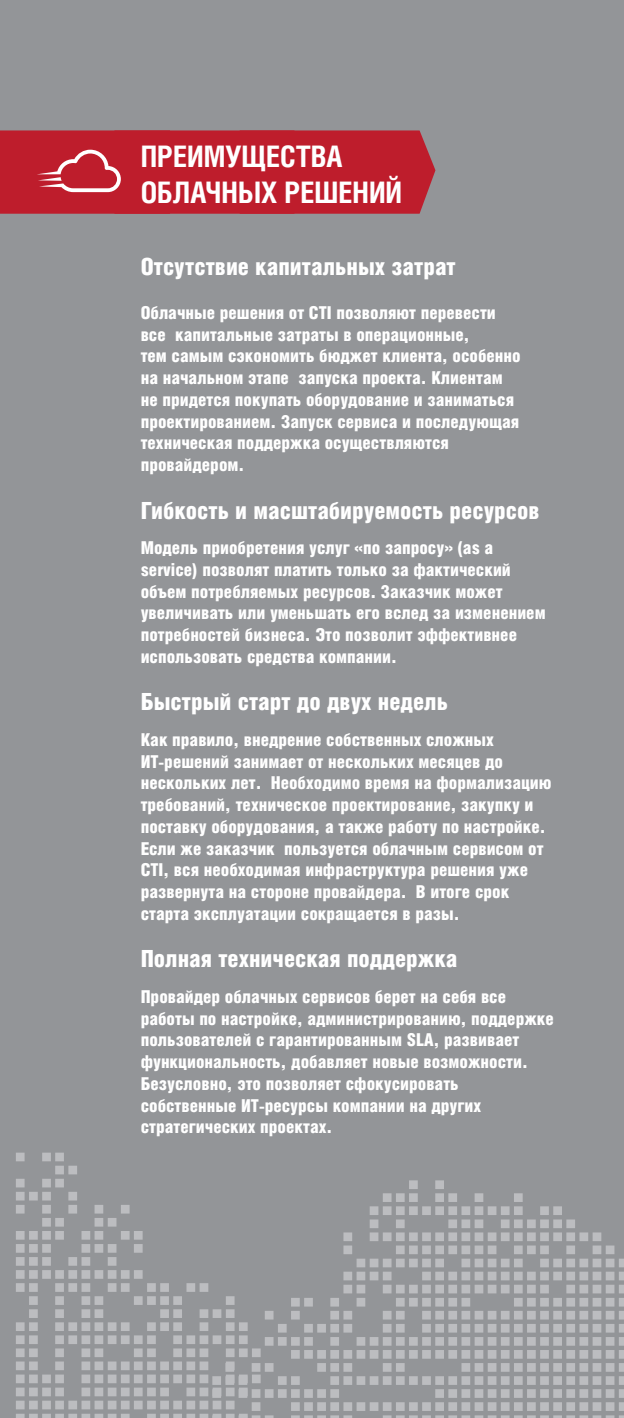
<style>
.page{position:relative;width:624px;height:1418px;background:#fff}
.page>*{position:absolute;margin:0;border:0;box-sizing:border-box;transform-origin:0 0}
.t1{font:700 29.6px/35.6px "Helios Cond C";color:#fff}
.t2{font:23.8px "Helios Cond Black C";color:#fff}
.t3{font:17.8px/21.8px "Helios Cond Black C";color:#fff}
</style>
<div class="page">
<div style="left:0;top:0;width:624px;height:1417px;background:#939598"></div>
<svg style="left:16px;top:1152px;width:193px;height:265px"></svg>
<svg style="left:212px;top:1180px;width:412px;height:237px"></svg>
<div style="left:0;top:130px;width:435px;height:84px;background:#be1d2c"></div>
<h1 class="t1" style="left:141px;top:138px;width:263px">ПРЕИМУЩЕСТВА<br>ОБЛАЧНЫХ РЕШЕНИЙ</h1>
<h2 class="t2" style="left:141px;top:253px;width:316px">Отсутствие капитальных затрат</h2>
<p class="t3" style="left:141px;top:301px;width:381px">Облачные решения от CTI позволяют перевести все капитальные затраты в операционные,<br>тем самым сэкономить бюджет клиента, особенно на начальном этапе запуска проекта. Клиентам не придется покупать оборудование и заниматься проектированием. Запуск сервиса и последующая техническая поддержка осуществляются провайдером.</p>
<h2 class="t2" style="left:141px;top:496px;width:400px">Гибкость и масштабируемость ресурсов</h2>
<p class="t3" style="left:141px;top:536px;width:406px">Модель приобретения услуг «по запросу» (as a service) позволят платить только за фактический объем потребляемых ресурсов. Заказчик может увеличивать или уменьшать его вслед за изменением потребностей бизнеса. Это позволит эффективнее использовать средства компании.</p>
<h2 class="t2" style="left:141px;top:688px;width:309px">Быстрый старт до двух недель</h2>
<p class="t3" style="left:141px;top:728px;width:412px">Как правило, внедрение собственных сложных ИТ-решений занимает от нескольких месяцев до нескольких лет. Необходимо время на формализацию требований, техническое проектирование, закупку и поставку оборудования, а также работу по настройке.<br>Если же заказчик пользуется облачным сервисом от CTI, вся необходимая инфраструктура решения уже развернута на стороне провайдера. В итоге срок старта эксплуатации сокращается в разы.</p>
<h2 class="t2" style="left:141px;top:945px;width:318px">Полная техническая поддержка</h2>
<p class="t3" style="left:141px;top:985px;width:414px">Провайдер облачных сервисов берет на себя все работы по настройке, администрированию, поддержке пользователей с гарантированным SLA, развивает функциональность, добавляет новые возможности.<br>Безусловно, это позволяет сфокусировать собственные ИТ-ресурсы компании на других стратегических проектах.</p>
</div>
